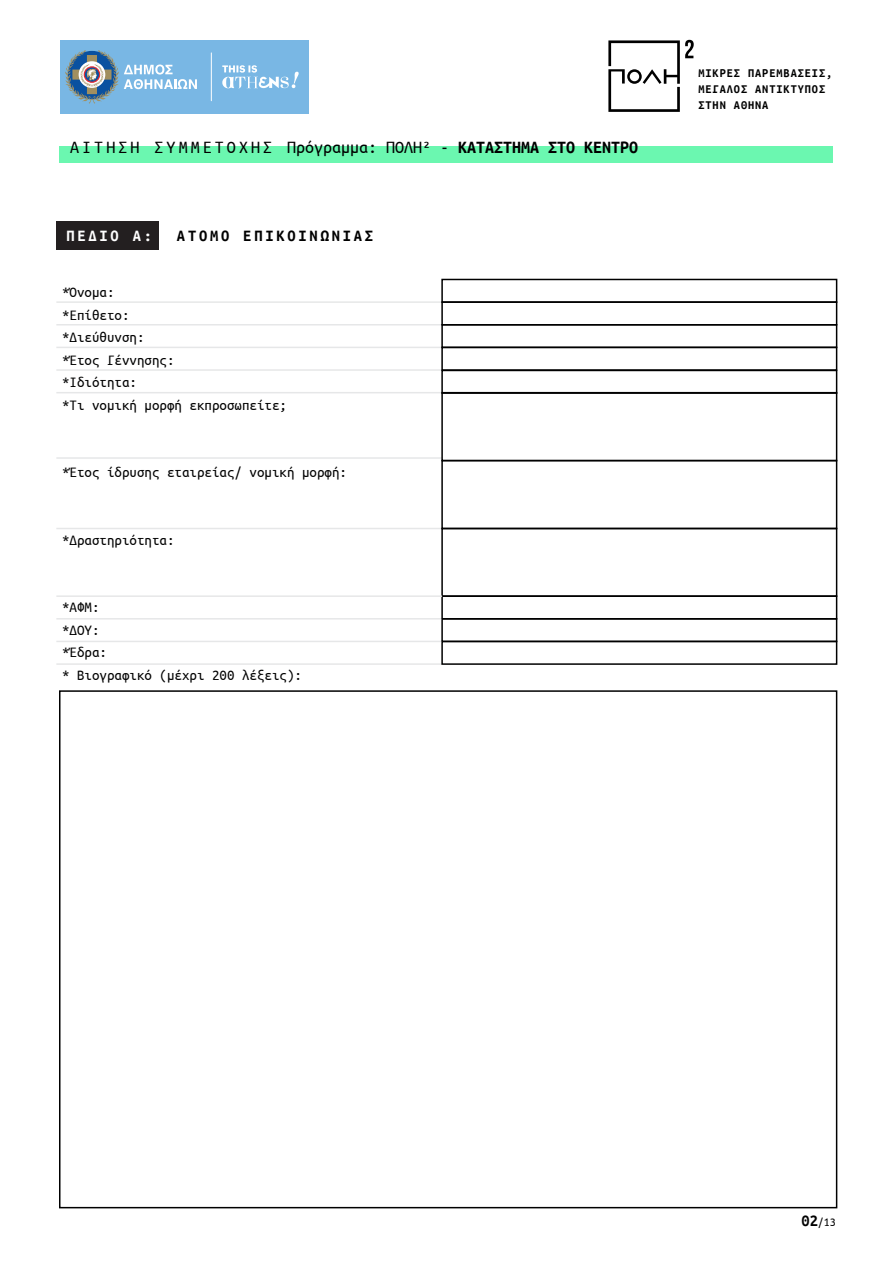
<style>
.page{position:relative;width:893px;height:1263px;background:#fff}
.page>*{position:absolute;margin:0;border:0;box-sizing:border-box;transform-origin:0 0}
.t1{font:18px "Ubuntu Mono";color:#000}
.t2{font:700 16.5px "Ubuntu Mono";letter-spacing:.17em;color:#000}
.t3{font:700 16.5px "Ubuntu Mono";letter-spacing:.17em;color:#fff}
.t4{font:15px/22.5px "Ubuntu Mono";color:#000}
.t5{font:700 12.3px/16px "Ubuntu Mono";letter-spacing:.075em;color:#000100}
.t6{font:12px "Ubuntu Mono";color:#000}
.s1{font-weight:700}
.s2{font-weight:700;font-size:16.5px}
</style>
<div class="page">
<div style="left:60px;top:147px;width:773px;height:16px;background:#6bf7b0"></div>
<div style="left:60px;top:40px;width:248px;height:73px;background:#79b7e4"></div>
<hr style="left:211px;top:53px;width:1px;height:48px;background:#fff">
<svg style="left:222px;top:65px;width:77px;height:24px"></svg>
<svg style="left:65px;top:50px;width:132px;height:54px"></svg>
<svg style="left:608px;top:40px;width:86px;height:72px"></svg>
<hr style="left:56px;top:301px;width:386px;height:2px;background:#e6e7e8">
<hr style="left:56px;top:324px;width:386px;height:1px;background:#e6e7e8">
<hr style="left:56px;top:347px;width:386px;height:1px;background:#e6e7e8">
<hr style="left:56px;top:369px;width:386px;height:2px;background:#e6e7e8">
<hr style="left:56px;top:392px;width:386px;height:1px;background:#e6e7e8">
<hr style="left:56px;top:457px;width:386px;height:2px;background:#e6e7e8">
<hr style="left:56px;top:528px;width:386px;height:1px;background:#e6e7e8">
<hr style="left:56px;top:663px;width:386px;height:2px;background:#e6e7e8">
<div style="left:56px;top:222px;width:102px;height:28px;background:#231f20"></div>
<div style="left:441px;top:279px;width:396px;height:24px;border:2px solid #000"></div>
<div style="left:441px;top:301px;width:396px;height:24px;border:2px solid #000"></div>
<div style="left:441px;top:324px;width:396px;height:24px;border:2px solid #000"></div>
<div style="left:441px;top:347px;width:396px;height:24px;border:2px solid #000"></div>
<div style="left:441px;top:370px;width:396px;height:24px;border:2px solid #000"></div>
<div style="left:441px;top:392px;width:396px;height:69px;border:2px solid #000"></div>
<div style="left:441px;top:460px;width:396px;height:69px;border:2px solid #000"></div>
<div style="left:441px;top:528px;width:396px;height:69px;border:2px solid #000"></div>
<div style="left:441px;top:641px;width:396px;height:24px;border:2px solid #000"></div>
<hr style="left:56px;top:641px;width:386px;height:1px;background:#e6e7e8">
<div style="left:441px;top:618px;width:396px;height:24px;border:2px solid #000"></div>
<hr style="left:56px;top:618px;width:386px;height:1px;background:#e6e7e8">
<div style="left:441px;top:595px;width:396px;height:24px;border:2px solid #000"></div>
<hr style="left:56px;top:595px;width:386px;height:2px;background:#e6e7e8">
<p class="t1" style="left:70px;top:138px;width:570px">Α Ι Τ Η Σ Η Σ Υ Μ Μ Ε Τ Ο Χ Η Σ Πρόγραμμα: ΠΟΛΗ² - <span class="s1">ΚΑΤΑΣΤΗΜΑ ΣΤΟ ΚΕΝΤΡΟ</span></p>
<p class="t3" style="left:66px;top:227px;width:87px">ΠΕΔΙΟ Α:</p>
<p class="t2" style="left:177px;top:227px;width:198px">ΑΤΟΜΟ ΕΠΙΚΟΙΝΩΝΙΑΣ</p>
<p class="t4" style="left:62px;top:281px;width:226px">*Όνομα:<br>*Επίθετο:<br>*Διεύθυνση:<br>*Έτος Γέννησης:<br>*Ιδιότητα:<br>*Τι νομική μορφή εκπροσωπείτε;</p>
<p class="t4" style="left:62px;top:461px;width:286px">*Έτος ίδρυσης εταιρείας/ νομική μορφή:</p>
<p class="t4" style="left:62px;top:528px;width:114px">*Δραστηριότητα:</p>
<p class="t4" style="left:62px;top:596px;width:241px">*ΑΦΜ:<br>*ΔΟΥ:<br>*Έδρα:<br>* Βιογραφικό (μέχρι 200 λέξεις):</p>
<p class="t5" style="left:698px;top:65px;width:135px">MΙΚΡΕΣ ΠΑΡΕMΒΑΣΕΙΣ,<br>ΜΕΓΑΛΟΣ ΑΝΤΙΚΤΥΠΟΣ<br>ΣΤΗΝ ΑΘΗΝΑ</p>
<p class="t6" style="left:801px;top:1216px;width:36px"><span class="s2">02</span>/13</p>
</div>
